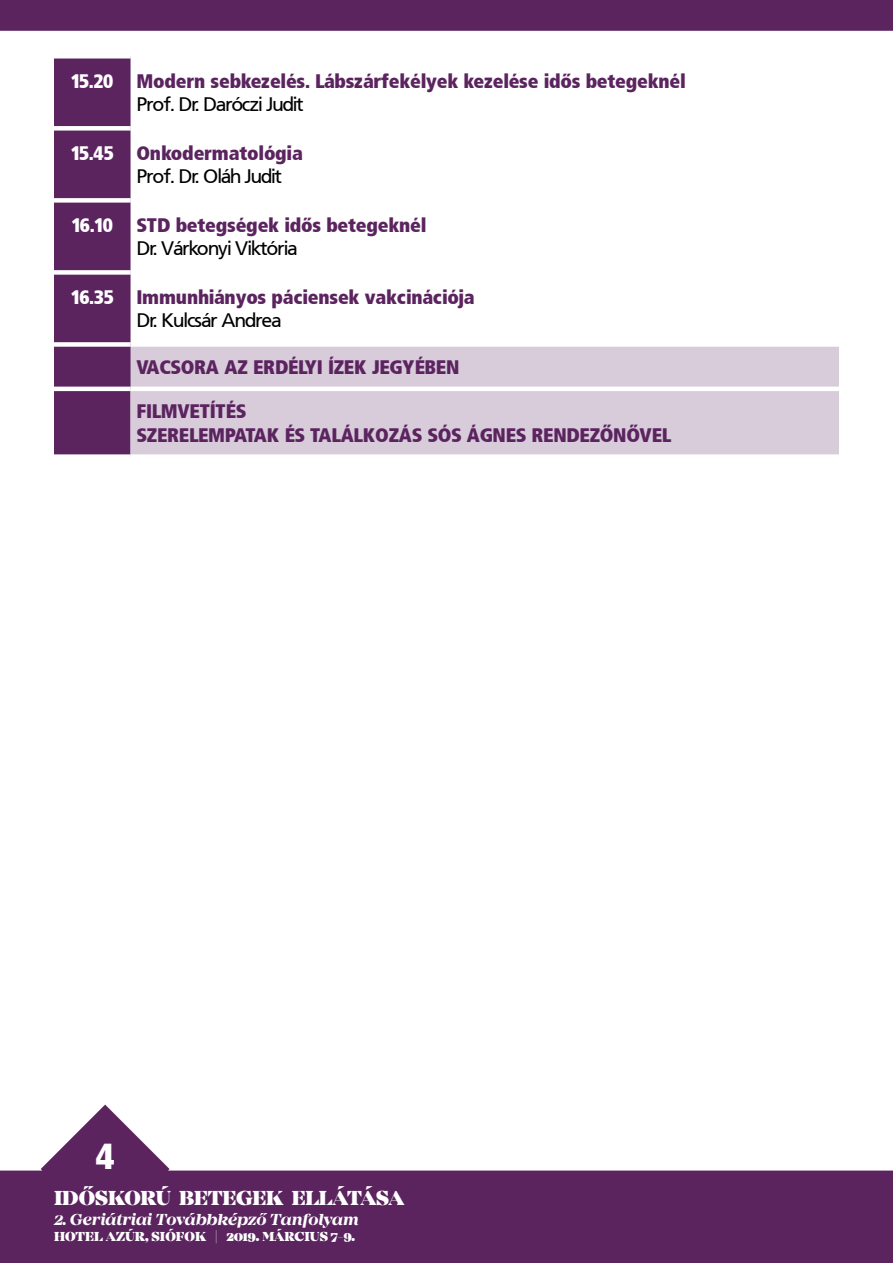
<style>
.page{position:relative;width:893px;height:1263px;background:#fff}
.page>*{position:absolute;margin:0;border:0;box-sizing:border-box;transform-origin:0 0}
.t1{font:36px "Frutiger X Blk Cn PFL";color:#fff}
.t2{font:900 21px "Mirador";letter-spacing:-.01em;color:#fff}
.t3{font:19.5px/23.4px "Frutiger X Blk Cn PFL";letter-spacing:-.01em;color:#5b245f}
.t4{font:19.5px "Frutiger PFL";letter-spacing:-.025em;color:#000}
.t5{font:italic 700 16.5px "Mirador";letter-spacing:-.01em;color:#fff}
.t6{font:900 13.5px "Mirador";color:#fff}
.s1{color:#fff}
</style>
<div class="page">
<svg style="left:0;top:1104px;width:892px;height:159px;fill:#5b245f"></svg>
<svg style="left:892px;top:1170px;width:1px;height:93px"></svg>
<div style="left:0;top:0;width:893px;height:31px;background:#5b245f"></div>
<div style="left:54px;top:59px;width:77px;height:395px;background:#5b245f"></div>
<div style="left:54px;top:344px;width:77px;height:45px;background:#5b245f"></div>
<div style="left:131px;top:347px;width:708px;height:107px;background:#d8ccdb"></div>
<div style="left:54px;top:126px;width:77px;height:5px;background:#fff"></div>
<div style="left:54px;top:198px;width:77px;height:5px;background:#fff"></div>
<div style="left:54px;top:270px;width:77px;height:5px;background:#fff"></div>
<div style="left:54px;top:342px;width:77px;height:5px;background:#fff"></div>
<hr style="left:54px;top:387px;width:77px;height:4px;background:#fff">
<hr style="left:131px;top:387px;width:708px;height:4px;background:#fff">
<p class="t3" style="left:71px;top:69px;width:616px"><span class="s1">15.20</span> Modern sebkezelés. Lábszárfekélyek kezelése idős betegeknél</p>
<p class="t4" style="left:137px;top:92px;width:168px">Prof. Dr. Daróczi Judit</p>
<p class="t3" style="left:71px;top:141px;width:234px"><span class="s1">15.45</span> Onkodermatológia</p>
<p class="t4" style="left:137px;top:164px;width:146px">Prof. Dr. Oláh Judit</p>
<p class="t3" style="left:71px;top:213px;width:356px"><span class="s1">16.10</span> STD betegségek idős betegeknél</p>
<p class="t4" style="left:137px;top:236px;width:162px">Dr. Várkonyi Viktória</p>
<p class="t3" style="left:71px;top:285px;width:405px"><span class="s1">16.35</span> Immunhiányos páciensek vakcinációja</p>
<p class="t4" style="left:137px;top:308px;width:146px">Dr. Kulcsár Andrea</p>
<p class="t3" style="left:137px;top:355px;width:324px">VACSORA AZ ERDÉLYI ÍZEK JEGYÉBEN</p>
<p class="t3" style="left:137px;top:400px;width:536px">FILMVETÍTÉS<br>SZERELEMPATAK ÉS TALÁLKOZÁS SÓS ÁGNES RENDEZŐNŐVEL</p>
<h1 class="t1" style="left:96px;top:1132px;width:21px">4</h1>
<p class="t2" style="left:54px;top:1185px;width:352px">IDŐSKORÚ BETEGEK ELLÁTÁSA</p>
<p class="t5" style="left:54px;top:1209px;width:306px">2. Geriátriai Továbbképző Tanfolyam</p>
<p class="t6" style="left:54px;top:1228px;width:303px">HOTEL AZÚR, SIÓFOK | 2019. MÁRCIUS 7-9.</p>
</div>
